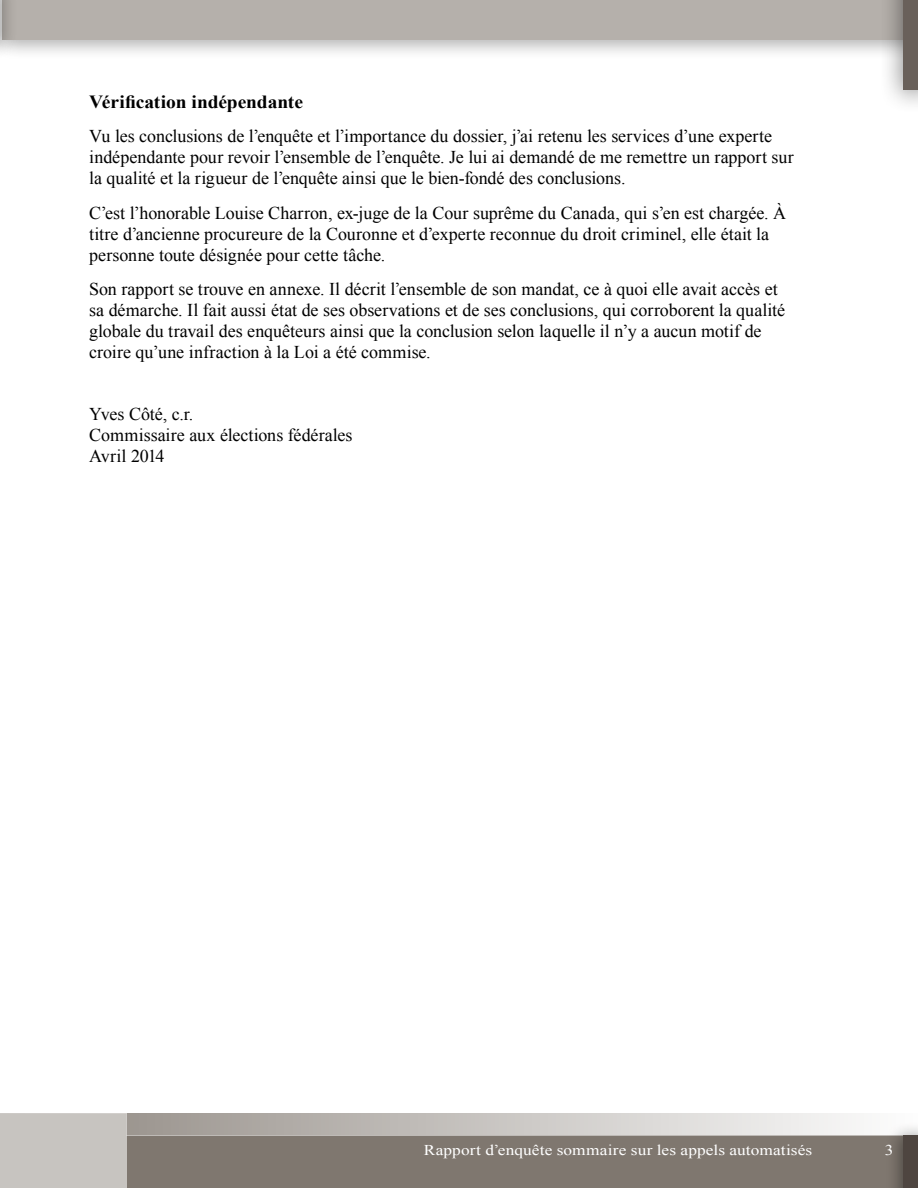
<style>
.page{position:relative;width:918px;height:1188px;background:#fff}
.page>*{position:absolute;margin:0;border:0;box-sizing:border-box;transform-origin:0 0}
.Heding_2_forword{font:700 18.6px "Times New Roman";letter-spacing:-.005em;color:#000;scale:1.05 1}
.body_text{font:18px/21px "Times New Roman";letter-spacing:-.005em;color:#000}
.t1{font:15px "Times New Roman";letter-spacing:.005em;color:#fff;scale:1.16 1}
</style>
<div class="page">
<div style="left:126px;top:1136px;width:759px;height:52px;background:#7f776f"></div>
<div style="left:885px;top:1121px;width:33px;height:67px;background:#000;opacity:.4"></div>
<div style="left:903px;top:1135px;width:15px;height:53px;background:#4e4540"></div>
<svg style="left:126px;top:1114px;width:792px;height:21px;background:#ccc9c6"></svg>
<div style="left:0;top:0;width:918px;height:61px;background:#000;opacity:.5"></div>
<div style="left:2px;top:0;width:916px;height:40px;background:#b5b0ab"></div>
<div style="left:879px;top:0;width:39px;height:114px;background:#000;opacity:.45"></div>
<div style="left:904px;top:0;width:14px;height:90px;background:#69605a"></div>
<div style="left:0;top:0;width:19px;height:61px;background:#000;opacity:.5"></div>
<div style="left:0;top:1114px;width:126px;height:74px;background:#c7c4c0"></div>
<p class="Heding_2_forword" style="left:89px;top:89px;width:205px">Vérification indépendante</p>
<p class="body_text" style="left:89px;top:125px;width:706px">Vu les conclusions de l’enquête et l’importance du dossier, j’ai retenu les services d’une experte indépendante pour revoir l’ensemble de l’enquête. Je lui ai demandé de me remettre un rapport sur la qualité et la rigueur de l’enquête ainsi que le bien-fondé des conclusions.</p>
<p class="body_text" style="left:89px;top:202px;width:698px">C’est l’honorable Louise Charron, ex-juge de la Cour suprême du Canada, qui s’en est chargée. À titre d’ancienne procureure de la Couronne et d’experte reconnue du droit criminel, elle était la personne toute désignée pour cette tâche.</p>
<p class="body_text" style="left:89px;top:278px;width:698px">Son rapport se trouve en annexe. Il décrit l’ensemble de son mandat, ce à quoi elle avait accès et sa démarche. Il fait aussi état de ses observations et de ses conclusions, qui corroborent la qualité globale du travail des enquêteurs ainsi que la conclusion selon laquelle il n’y a aucun motif de croire qu’une infraction à la Loi a été commise.</p>
<p class="body_text" style="left:89px;top:404px;width:265px">Yves Côté, c.r.<br>Commissaire aux élections fédérales<br>Avril 2014</p>
<p class="t1" style="left:424px;top:1140px;width:336px">Rapport d’enquête sommaire sur les appels automatisés</p>
<p class="t1" style="left:885px;top:1140px;width:9px">3</p>
</div>
